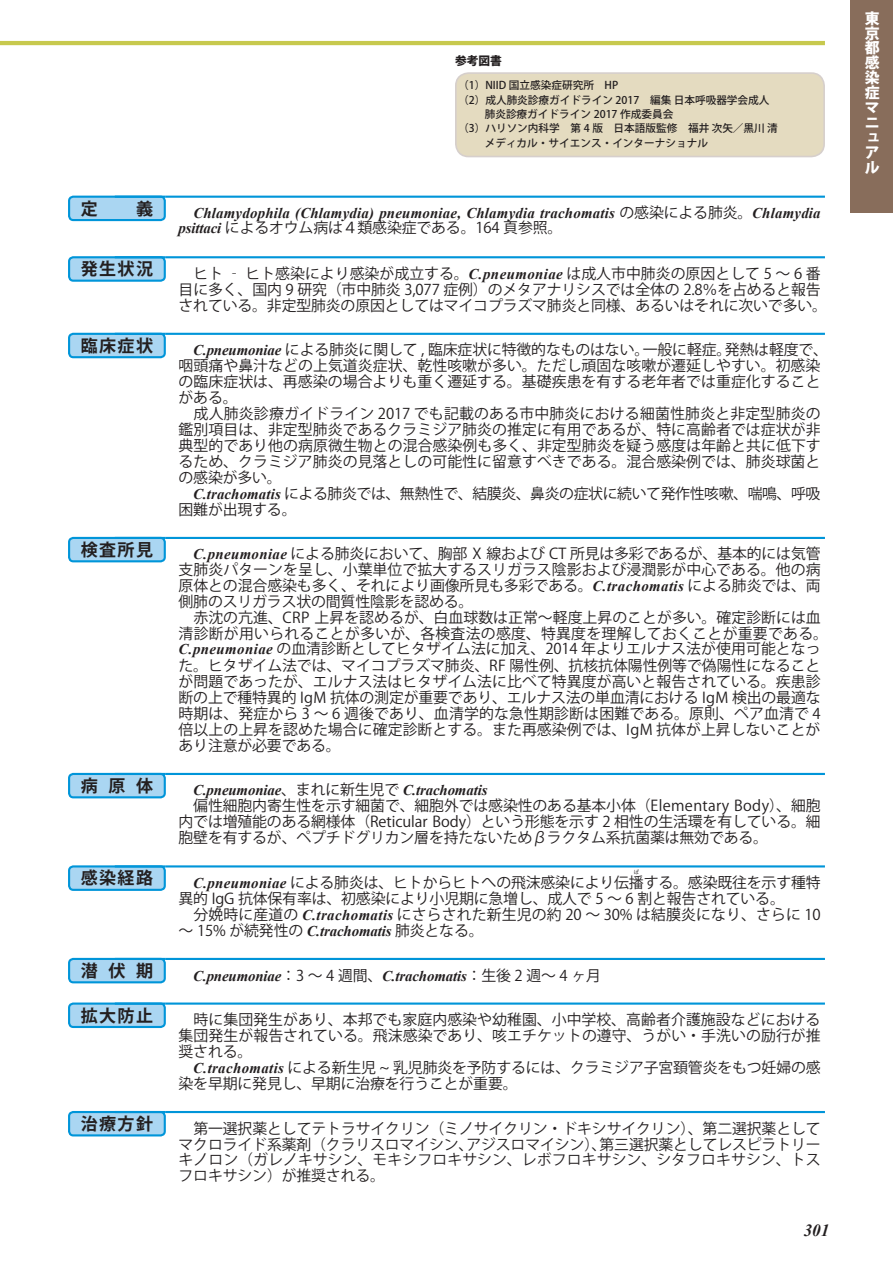
<style>
.page{position:relative;width:893px;height:1263px;background:#fff}
.page>*{position:absolute;margin:0;border:0;box-sizing:border-box;transform-origin:0 0}
.t1{font:700 16.95px "Koz Go Pro";letter-spacing:.085em;color:#231f20}
.t2{font:italic 700 16.95px "Times New Roman";color:#231f20}
.t3{font:14.85px/15.9px "Koz Go Pro";color:#231f20}
.t4{font:italic 700 14.85px "Times New Roman";letter-spacing:-.01em;color:#231f20}
.t5{font:italic 700 14.85px "Times New Roman";letter-spacing:.015em;color:#231f20}
.t6{font:14.85px/15.9px "Koz Go Pro";letter-spacing:-.025em;color:#231f20}
.t7{font:800 14.85px/14.9px "Koz Go Pro";color:#fff;text-align:justify}
.t8{font:800 11.7px "Koz Go Pro";color:#231f20}
.t9{font:500 10.65px "Koz Go Pro";color:#231f20}
.t10{font:5.25px "Koz Go Pro";color:#231f20}
.s1{font-family:"Koz Go Pro";font-weight:400;font-style:normal}
.s2{font-family:"Times New Roman";font-weight:700;font-style:italic}
</style>
<div class="page">
<div style="left:850px;top:0;width:43px;height:213px;background:#886d5b"></div>
<div style="left:456px;top:73px;width:368px;height:84px;background:#e4dbc0;border-radius:13px"></div>
<div style="left:455px;top:72px;width:370px;height:85px;border:2px solid #d6cfcc;border-radius:13px"></div>
<hr style="left:0;top:41px;width:825px;height:4px;background:#c7c94e">
<hr style="left:166px;top:196px;width:659px;height:2px;background:#0095d9">
<hr style="left:166px;top:256px;width:659px;height:2px;background:#0095d9">
<hr style="left:166px;top:333px;width:659px;height:2px;background:#0095d9">
<hr style="left:166px;top:537px;width:659px;height:2px;background:#0095d9">
<hr style="left:166px;top:773px;width:659px;height:2px;background:#0095d9">
<hr style="left:166px;top:865px;width:659px;height:2px;background:#0095d9">
<hr style="left:166px;top:958px;width:659px;height:2px;background:#0095d9">
<hr style="left:166px;top:1002px;width:659px;height:3px;background:#0095d9">
<hr style="left:166px;top:1111px;width:659px;height:2px;background:#0095d9">
<div style="left:69px;top:197px;width:96px;height:23px;background:#aad6f2;border-radius:4px"></div>
<div style="left:68px;top:196px;width:98px;height:25px;border:2px solid #0095d9;border-radius:4px"></div>
<hr style="left:115px;top:196px;width:51px;height:2px;background:#0095d9">
<div style="left:69px;top:257px;width:96px;height:24px;background:#aad6f2;border-radius:4px"></div>
<div style="left:68px;top:256px;width:98px;height:26px;border:2px solid #0095d9;border-radius:4px"></div>
<hr style="left:115px;top:256px;width:51px;height:2px;background:#0095d9">
<div style="left:69px;top:334px;width:96px;height:23px;background:#aad6f2;border-radius:4px"></div>
<div style="left:68px;top:333px;width:98px;height:25px;border:2px solid #0095d9;border-radius:4px"></div>
<hr style="left:115px;top:333px;width:51px;height:2px;background:#0095d9">
<div style="left:69px;top:538px;width:96px;height:23px;background:#aad6f2;border-radius:4px"></div>
<div style="left:68px;top:537px;width:98px;height:25px;border:2px solid #0095d9;border-radius:4px"></div>
<hr style="left:115px;top:537px;width:51px;height:2px;background:#0095d9">
<div style="left:69px;top:774px;width:96px;height:23px;background:#aad6f2;border-radius:4px"></div>
<div style="left:68px;top:773px;width:98px;height:25px;border:2px solid #0095d9;border-radius:4px"></div>
<hr style="left:115px;top:773px;width:51px;height:2px;background:#0095d9">
<div style="left:69px;top:866px;width:96px;height:24px;background:#aad6f2;border-radius:4px"></div>
<div style="left:68px;top:865px;width:98px;height:26px;border:2px solid #0095d9;border-radius:4px"></div>
<hr style="left:115px;top:865px;width:51px;height:2px;background:#0095d9">
<div style="left:69px;top:959px;width:96px;height:23px;background:#aad6f2;border-radius:4px"></div>
<div style="left:68px;top:958px;width:98px;height:25px;border:2px solid #0095d9;border-radius:4px"></div>
<hr style="left:115px;top:958px;width:51px;height:2px;background:#0095d9">
<div style="left:69px;top:1003px;width:96px;height:24px;background:#aad6f2;border-radius:4px"></div>
<div style="left:68px;top:1002px;width:98px;height:26px;border:2px solid #0095d9;border-radius:4px"></div>
<hr style="left:115px;top:1002px;width:51px;height:3px;background:#0095d9">
<div style="left:69px;top:1112px;width:96px;height:23px;background:#aad6f2;border-radius:4px"></div>
<div style="left:68px;top:1111px;width:98px;height:25px;border:2px solid #0095d9;border-radius:4px"></div>
<hr style="left:115px;top:1111px;width:51px;height:2px;background:#0095d9">
<p class="t1" style="left:81px;top:198px;width:19px">定</p>
<p class="t1" style="left:136px;top:198px;width:19px">義</p>
<p class="t1" style="left:81px;top:258px;width:74px">発生状況</p>
<p class="t1" style="left:81px;top:335px;width:74px">臨床症状</p>
<p class="t1" style="left:81px;top:539px;width:74px">検査所見</p>
<p class="t1" style="left:81px;top:775px;width:74px">病原体</p>
<p class="t1" style="left:81px;top:867px;width:74px">感染経路</p>
<p class="t1" style="left:81px;top:960px;width:74px">潜伏期</p>
<p class="t1" style="left:81px;top:1004px;width:74px">拡大防止</p>
<p class="t1" style="left:81px;top:1113px;width:74px">治療方針</p>
<p class="t8" style="left:455px;top:53px;width:48px">参考図書</p>
<p class="t9" style="left:458px;top:79px;width:162px">（1）NIID 国立感染症研究所　HP</p>
<p class="t9" style="left:458px;top:93px;width:313px">（2）成人肺炎診療ガイドライン 2017　編集 日本呼吸器学会成人</p>
<p class="t9" style="left:463px;top:107px;width:211px">　　肺炎診療ガイドライン 2017 作成委員会</p>
<p class="t9" style="left:458px;top:122px;width:321px">（3）ハリソン内科学　第 4 版　日本語版監修　福井 次矢／黒川 清</p>
<p class="t9" style="left:463px;top:136px;width:246px">　　メディカル・サイエンス・インターナショナル</p>
<p class="t5" style="left:193px;top:203px;width:629px">Chlamydophila (Chlamydia) pneumoniae, Chlamydia trachomatis <span class="s1">の感染による肺炎。</span>Chlamydia</p>
<p class="t3" style="left:179px;top:220px;width:385px"><span class="s2">psittaci</span> によるオウム病は４類感染症である。164 頁参照。</p>
<p class="t3" style="left:179px;top:266px;width:650px">　ヒト ‐ ヒト感染により感染が成立する。<span class="s2">C.pneumoniae</span> は成人市中肺炎の原因として 5 ～ 6 番目に多く、国内 9 研究（市中肺炎 3,077 症例）のメタアナリシスでは全体の 2.8％を占めると報告されている。非定型肺炎の原因としてはマイコプラズマ肺炎と同様、あるいはそれに次いで多い。</p>
<p class="t3" style="left:179px;top:342px;width:651px;text-indent:15px"><span class="s2">C.pneumoniae</span> による肺炎に関して , 臨床症状に特徴的なものはない。一般に軽症。発熱は軽度で、咽頭痛や鼻汁などの上気道炎症状、乾性咳嗽が多い。ただし頑固な咳嗽が遷延しやすい。初感染の臨床症状は、再感染の場合よりも重く遷延する。基礎疾患を有する老年者では重症化することがある。<br>　成人肺炎診療ガイドライン 2017 でも記載のある市中肺炎における細菌性肺炎と非定型肺炎の鑑別項目は、非定型肺炎であるクラミジア肺炎の推定に有用であるが、特に高齢者では症状が非典型的であり他の病原微生物との混合感染例も多く、非定型肺炎を疑う感度は年齢と共に低下するため、クラミジア肺炎の見落としの可能性に留意すべきである。混合感染例では、肺炎球菌との感染が多い。</p>
<p class="t6" style="left:179px;top:486px;width:643px;text-indent:14px"><span class="s2">C.trachomatis</span> による肺炎では、無熱性で、結膜炎、鼻炎の症状に続いて発作性咳嗽、喘鳴、呼吸困難が出現する。</p>
<p class="t3" style="left:179px;top:546px;width:651px;text-indent:15px"><span class="s2">C.pneumoniae</span> による肺炎において、胸部 X 線および CT 所見は多彩であるが、基本的には気管支肺炎パターンを呈し、小葉単位で拡大するスリガラス陰影および浸潤影が中心である。他の病原体との混合感染も多く、それにより画像所見も多彩である。<span class="s2">C.trachomatis</span> による肺炎では、両側肺のスリガラス状の間質性陰影を認める。<br>　赤沈の亢進、CRP 上昇を認めるが、白血球数は正常～軽度上昇のことが多い。確定診断には血清診断が用いられることが多いが、各検査法の感度、特異度を理解しておくことが重要である。<span class="s2">C.pneumoniae</span> の血清診断としてヒタザイム法に加え、2014 年よりエルナス法が使用可能となっ</p>
<p class="t3" style="left:179px;top:658px;width:644px;text-align:justify">た。ヒタザイム法では、マイコプラズマ肺炎、RF 陽性例、抗核抗体陽性例等で偽陽性になることが問題であったが、エルナス法はヒタザイム法に比べて特異度が高いと報告されている。疾患診断の上で種特異的 IgM 抗体の測定が重要であり、エルナス法の単血清における IgM 検出の最適な時期は、発症から 3 ～ 6 週後であり、血清学的な急性期診断は困難である。原則、ペア血清で 4倍以上の上昇を認めた場合に確定診断とする。また再感染例では、IgM 抗体が上昇しないことがあり注意が必要である。</p>
<p class="t4" style="left:193px;top:780px;width:296px">C.pneumoniae<span class="s1">、まれに新生児で</span> C.trachomatis</p>
<p class="t3" style="left:179px;top:798px;width:644px;text-align:justify">　偏性細胞内寄生性を示す細菌で、細胞外では感染性のある基本小体（Elementary Body）、細胞内では増殖能のある網様体（Reticular Body）という形態を示す 2 相性の生活環を有している。細胞壁を有するが、ペプチドグリカン層を持たないためβラクタム系抗菌薬は無効である。</p>
<p class="t3" style="left:193px;top:875px;width:629px"><span class="s2">C.pneumoniae</span> による肺炎は、ヒトからヒトへの飛沫感染により伝播する。感染既往を示す種特</p>
<p class="t10" style="left:634px;top:869px;width:7px">ぱ</p>
<p class="t3" style="left:179px;top:891px;width:644px">異的 IgG 抗体保有率は、初感染により小児期に急増し、成人で 5 ～ 6 割と報告されている。<br>　分娩時に産道の <span class="s2">C.trachomatis</span> にさらされた新生児の約 20 ～ 30% は結膜炎になり、さらに 10～ 15% が続発性の <span class="s2">C.trachomatis</span> 肺炎となる。</p>
<p class="t4" style="left:193px;top:965px;width:409px">C.pneumoniae<span class="s1">：3 ～ 4 週間、</span>C.trachomatis<span class="s1">：生後 2 週～ 4 ヶ月</span></p>
<p class="t3" style="left:179px;top:1012px;width:644px;text-align:justify">　時に集団発生があり、本邦でも家庭内感染や幼稚園、小中学校、高齢者介護施設などにおける集団発生が報告されている。飛沫感染であり、咳エチケットの遵守、うがい・手洗いの励行が推奨される。</p>
<p class="t3" style="left:179px;top:1060px;width:644px;text-indent:15px"><span class="s2">C.trachomatis</span> による新生児 ~ 乳児肺炎を予防するには、クラミジア子宮頚管炎をもつ妊婦の感染を早期に発見し、早期に治療を行うことが重要。</p>
<p class="t3" style="left:179px;top:1120px;width:644px;text-align:justify">　第一選択薬としてテトラサイクリン（ミノサイクリン・ドキシサイクリン）、第二選択薬としてマクロライド系薬剤（クラリスロマイシン、アジスロマイシン）、第三選択薬としてレスピラトリーキノロン（ガレノキサシン、モキシフロキサシン、レボフロキサシン、シタフロキサシン、トスフロキサシン）が推奨される。</p>
<p class="t2" style="left:804px;top:1219px;width:27px">301</p>
<p class="t7" style="left:865px;top:12px;width:16px">東京都感染症マニュアル</p>
</div>
